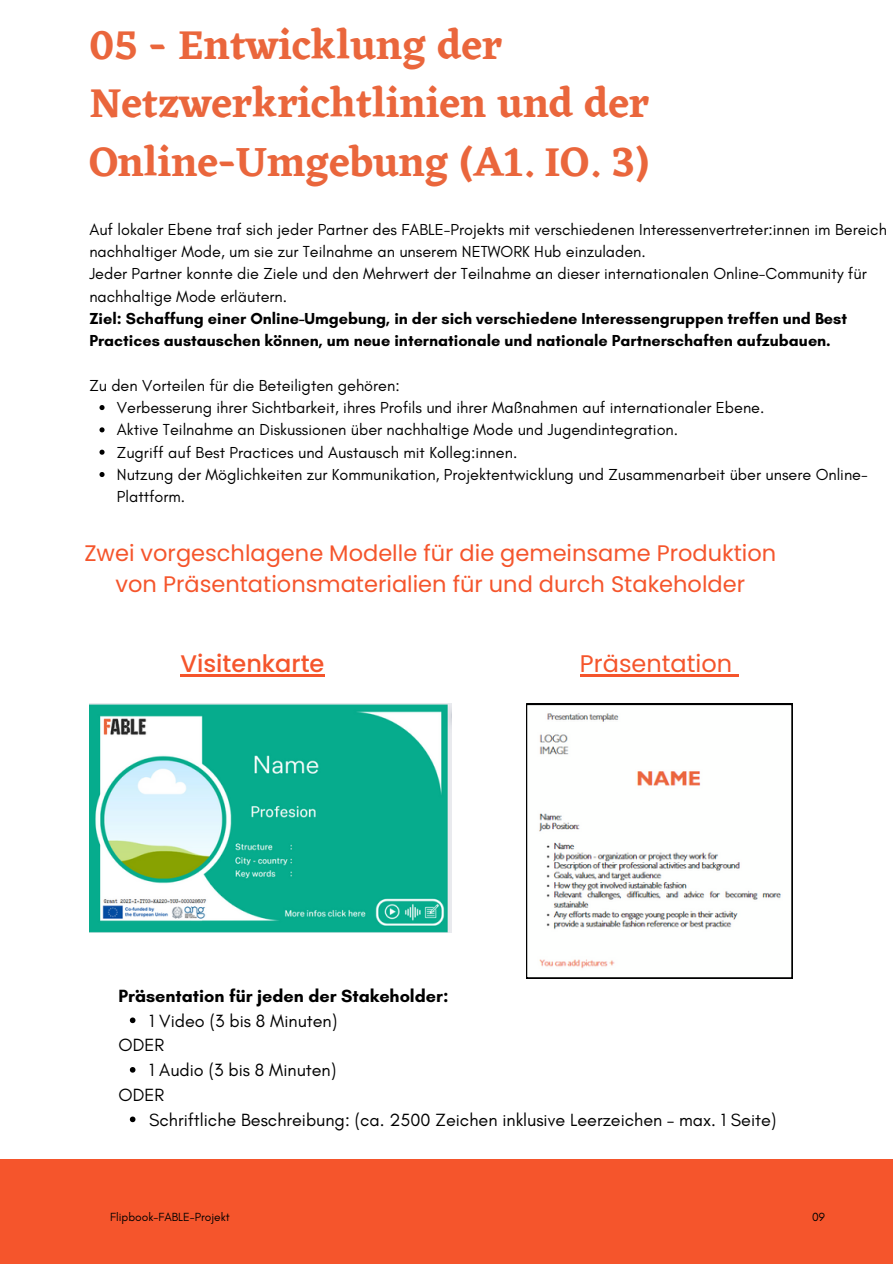
<style>
.page{position:relative;width:893px;height:1264px;background:#fff}
.page>*{position:absolute;margin:0;border:0;box-sizing:border-box;transform-origin:0 0}
.t1{font:600 42px/58.5px "Eczar";color:#ea663c}
.t2{font:500 24px "Poppins";color:#f5552c}
.t3{font:24px "Poppins";color:#f5552c}
.t4{font:22.5px/31.5px "Poppins";color:#f5552c;text-align:center}
.t5{font:18px "Glacial Indifference";color:#000}
.t6{font:700 18px "Glacial Indifference";color:#000}
.t7{font:16.2px/22.4px "Glacial Indifference";color:#000}
.t8{font:12px "Glacial Indifference";color:#000}
.s1{font-weight:700}
</style>
<div class="page">
<img style="left:89px;top:704px;width:363px;height:228px">
<svg style="left:526px;top:704px;width:266px;height:274px"></svg>
<svg style="left:99px;top:405px;width:6px;height:5px"></svg>
<svg style="left:99px;top:427px;width:6px;height:5px"></svg>
<svg style="left:99px;top:449px;width:6px;height:6px"></svg>
<svg style="left:99px;top:472px;width:6px;height:5px"></svg>
<div style="left:0;top:1159px;width:892px;height:104px;background:#f5552c"></div>
<svg style="left:130px;top:1017px;width:5px;height:6px"></svg>
<svg style="left:130px;top:1067px;width:5px;height:5px"></svg>
<svg style="left:130px;top:1116px;width:5px;height:6px"></svg>
<hr style="left:180px;top:674px;width:144px;height:2px;background:#f5552c">
<hr style="left:580px;top:674px;width:152px;height:2px;background:#f5552c">
<svg style="left:732px;top:674px;width:6px;height:2px"></svg>
<h6 class="t1" style="left:89px;top:15px;width:561px">05 - Entwicklung der<br>Netzwerkrichtlinien und der<br>Online-Umgebung (A1. IO. 3)</h6>
<p class="t7" style="left:89px;top:218px;width:799px">Auf lokaler Ebene traf sich jeder Partner des FABLE-Projekts mit verschiedenen Interessenvertreter:innen im Bereich nachhaltiger Mode, um sie zur Teilnahme an unserem NETWORK Hub einzuladen.<br>Jeder Partner konnte die Ziele und den Mehrwert der Teilnahme an dieser internationalen Online-Community für nachhaltige Mode erläutern.<br><span class="s1">Ziel: Schaffung einer Online-Umgebung, in der sich verschiedene Interessengruppen treffen und Best Practices austauschen können, um neue internationale und nationale Partnerschaften aufzubauen.</span></p>
<p class="t7" style="left:89px;top:374px;width:312px">Zu den Vorteilen für die Beteiligten gehören:</p>
<p class="t7" style="left:117px;top:396px;width:649px">Verbesserung ihrer Sichtbarkeit, ihres Profils und ihrer Maßnahmen auf internationaler Ebene.</p>
<p class="t7" style="left:117px;top:418px;width:562px">Aktive Teilnahme an Diskussionen über nachhaltige Mode und Jugendintegration.</p>
<h3 class="t7" style="left:117px;top:441px;width:402px">Zugriff auf Best Practices und Austausch mit Kolleg:innen.</h3>
<h2 class="t7" style="left:117px;top:463px;width:752px">Nutzung der Möglichkeiten zur Kommunikation, Projektentwicklung und Zusammenarbeit über unsere Online-<br>Plattform.</h2>
<p class="t4" style="left:84px;top:537px;width:693px">Zwei vorgeschlagene Modelle für die gemeinsame Produktion von Präsentationsmaterialien für und durch Stakeholder</p>
<h4 class="t2" style="left:180px;top:646px;width:145px">Visitenkarte</h4>
<p class="t3" style="left:580px;top:646px;width:154px">Präsentation</p>
<h3 class="t6" style="left:119px;top:984px;width:331px">Präsentation für jeden der Stakeholder:</h3>
<p class="t5" style="left:149px;top:1009px;width:189px">1 Video (3 bis 8 Minuten)</p>
<p class="t5" style="left:119px;top:1034px;width:47px">ODER</p>
<h5 class="t5" style="left:149px;top:1058px;width:188px">1 Audio (3 bis 8 Minuten)</h5>
<p class="t5" style="left:119px;top:1083px;width:47px">ODER</p>
<h4 class="t5" style="left:149px;top:1108px;width:628px">Schriftliche Beschreibung: (ca. 2500 Zeichen inklusive Leerzeichen – max. 1 Seite)</h4>
<p class="t8" style="left:110px;top:1209px;width:121px">Flipbook-FABLE-Projekt</p>
<p class="t8" style="left:812px;top:1209px;width:14px">09</p>
</div>
